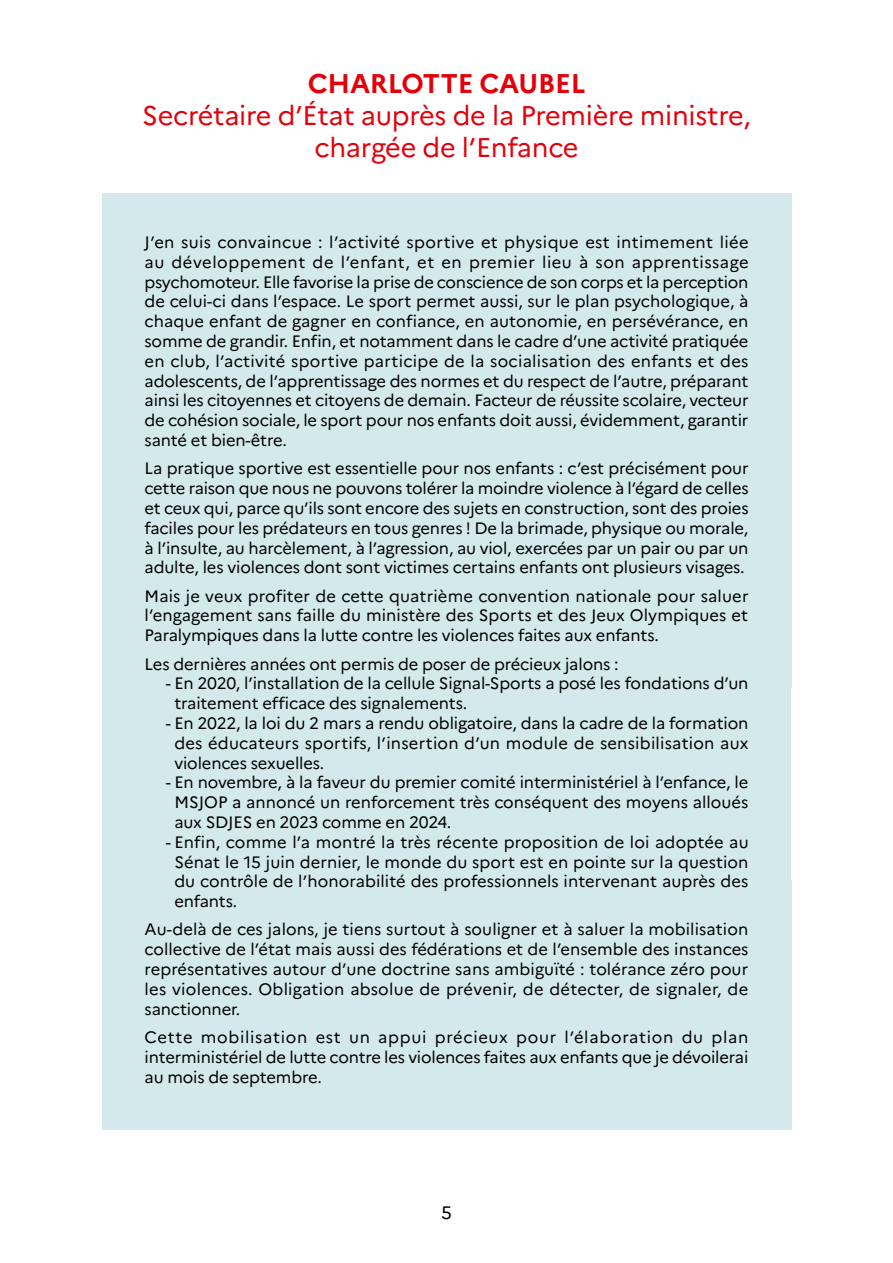
<style>
.page{position:relative;width:893px;height:1263px;background:#fff}
.page>*{position:absolute;margin:0;border:0;box-sizing:border-box;transform-origin:0 0}
.t1{font:27px/32.4px "Marianne";letter-spacing:-.01em;color:#e3000b;text-align:center}
.t2{font:18px "Marianne";color:#000}
.t3{font:16.5px/19.8px "Marianne";letter-spacing:-.01em;color:#000;text-align:justify}
.s1{font-weight:700}
</style>
<div class="page">
<div style="left:102px;top:193px;width:689px;height:300px;background:#d4e9ec"></div>
<div style="left:102px;top:419px;width:689px;height:201px;background:#d4e9ec"></div>
<div style="left:102px;top:547px;width:689px;height:141px;background:#d4e9ec"></div>
<div style="left:102px;top:674px;width:689px;height:141px;background:#d4e9ec"></div>
<div style="left:102px;top:793px;width:689px;height:161px;background:#d4e9ec"></div>
<div style="left:102px;top:880px;width:689px;height:181px;background:#d4e9ec"></div>
<div style="left:102px;top:988px;width:689px;height:141px;background:#d4e9ec"></div>
<h2 class="t1" style="left:142px;top:67px;width:610px"><span class="s1">CHARLOTTE CAUBEL<br></span>Secrétaire d’État auprès de la Première ministre, chargée de l’Enfance</h2>
<p class="t3" style="left:145px;top:232px;width:606px">J’en suis convaincue : l’activité sportive et physique est intimement liée au développement de l’enfant, et en premier lieu à son apprentissage psychomoteur. Elle favorise la prise de conscience de son corps et la perception de celui-ci dans l’espace. Le sport permet aussi, sur le plan psychologique, à chaque enfant de gagner en confiance, en autonomie, en persévérance, en somme de grandir. Enfin, et notamment dans le cadre d’une activité pratiquée en club, l’activité sportive participe de la socialisation des enfants et des adolescents, de l’apprentissage des normes et du respect de l’autre, préparant ainsi les citoyennes et citoyens de demain. Facteur de réussite scolaire, vecteur de cohésion sociale, le sport pour nos enfants doit aussi, évidemment, garantir santé et bien-être.</p>
<p class="t3" style="left:145px;top:458px;width:606px">La pratique sportive est essentielle pour nos enfants : c’est précisément pour cette raison que nous ne pouvons tolérer la moindre violence à l’égard de celles et ceux qui, parce qu’ils sont encore des sujets en construction, sont des proies faciles pour les prédateurs en tous genres ! De la brimade, physique ou morale, à l’insulte, au harcèlement, à l’agression, au viol, exercées par un pair ou par un adulte, les violences dont sont victimes certains enfants ont plusieurs visages.</p>
<p class="t3" style="left:145px;top:586px;width:605px">Mais je veux profiter de cette quatrième convention nationale pour saluer l’engagement sans faille du ministère des Sports et des Jeux Olympiques et Paralympiques dans la lutte contre les violences faites aux enfants.</p>
<p class="t3" style="left:145px;top:654px;width:476px">Les dernières années ont permis de poser de précieux jalons :</p>
<p class="t3" style="left:174px;top:673px;width:576px;text-indent:-9px">- En 2020, l’installation de la cellule Signal-Sports a posé les fondations d’un traitement efficace des signalements.</p>
<p class="t3" style="left:174px;top:713px;width:576px;text-indent:-9px">- En 2022, la loi du 2 mars a rendu obligatoire, dans la cadre de la formation des éducateurs sportifs, l’insertion d’un module de sensibilisation aux violences sexuelles.</p>
<p class="t3" style="left:174px;top:772px;width:576px;text-indent:-9px">- En novembre, à la faveur du premier comité interministériel à l’enfance, le MSJOP a annoncé un renforcement très conséquent des moyens alloués aux SDJES en 2023 comme en 2024.</p>
<p class="t3" style="left:174px;top:832px;width:576px;text-indent:-9px">- Enfin, comme l’a montré la très récente proposition de loi adoptée au Sénat le 15 juin dernier, le monde du sport est en pointe sur la question du contrôle de l’honorabilité des professionnels intervenant auprès des enfants.</p>
<p class="t3" style="left:145px;top:920px;width:605px">Au-delà de ces jalons, je tiens surtout à souligner et à saluer la mobilisation collective de l’état mais aussi des fédérations et de l’ensemble des instances représentatives autour d’une doctrine sans ambiguïté : tolérance zéro pour les violences. Obligation absolue de prévenir, de détecter, de signaler, de sanctionner.</p>
<p class="t3" style="left:145px;top:1027px;width:605px">Cette mobilisation est un appui précieux pour l’élaboration du plan interministériel de lutte contre les violences faites aux enfants que je dévoilerai au mois de septembre.</p>
<p class="t2" style="left:441px;top:1201px;width:12px">5</p>
</div>
